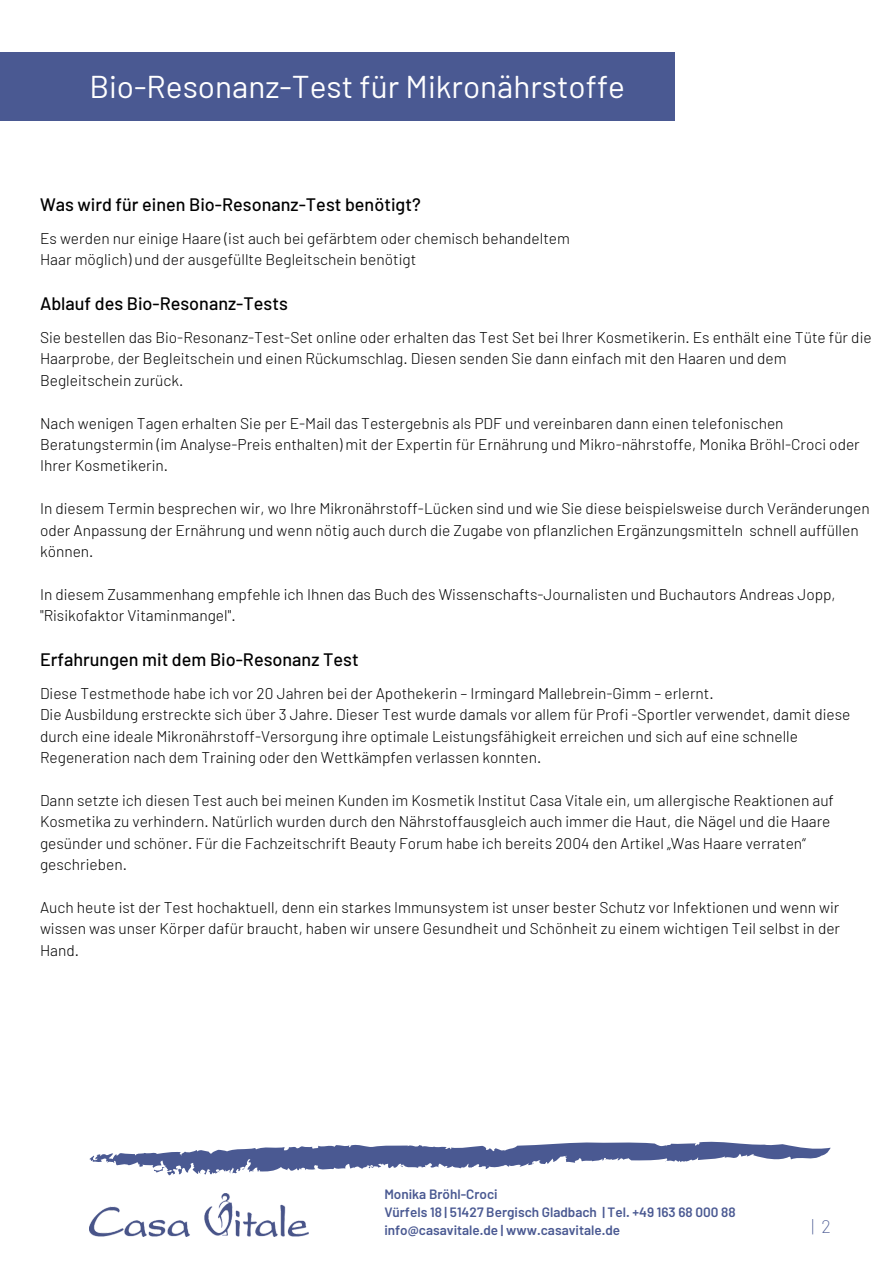
<style>
.page{position:relative;width:894px;height:1264px;background:#fff}
.page>*{position:absolute;margin:0;border:0;box-sizing:border-box;transform-origin:0 0}
.t1{font:31.5px "Barlow";color:#fff}
.t2{font:500 18px "Barlow";color:#000}
.t3{font:200 18px "Barlow";color:#4a5992}
.t4{font:300 15.45px/21.5px "Barlow";color:#000}
.t5{font:600 13.5px "Barlow";color:#4a5992}
</style>
<div class="page">
<svg style="left:89px;top:1141px;width:741px;height:34px"></svg>
<img style="left:89px;top:1193px;width:219px;height:43px">
<div style="left:0;top:52px;width:674px;height:69px;background:#4a5992"></div>
<p class="t1" style="left:89px;top:67px;width:537px">Bio-Resonanz-Test für Mikronährstoffe</p>
<p class="t2" style="left:40px;top:193px;width:382px">Was wird für einen Bio-Resonanz-Test benötigt?</p>
<p class="t4" style="left:40px;top:227px;width:531px">Es werden nur einige Haare (ist auch bei gefärbtem oder chemisch behandeltem</p>
<p class="t4" style="left:40px;top:248px;width:378px">Haar möglich) und der ausgefüllte Begleitschein benötigt</p>
<p class="t2" style="left:40px;top:292px;width:249px">Ablauf des Bio-Resonanz-Tests</p>
<p class="t4" style="left:40px;top:326px;width:832px">Sie bestellen das Bio-Resonanz-Test-Set online oder erhalten das Test Set bei Ihrer Kosmetikerin. Es enthält eine Tüte für die<br>Haarprobe, der Begleitschein und einen Rückumschlag. Diesen senden Sie dann einfach mit den Haaren und dem<br>Begleitschein zurück.</p>
<p class="t4" style="left:40px;top:411px;width:821px">Nach wenigen Tagen erhalten Sie per E-Mail das Testergebnis als PDF und vereinbaren dann einen telefonischen<br>Beratungstermin (im Analyse-Preis enthalten) mit der Expertin für Ernährung und Mikro-nährstoffe, Monika Bröhl-Croci oder<br>Ihrer Kosmetikerin.</p>
<p class="t4" style="left:40px;top:497px;width:831px">In diesem Termin besprechen wir, wo Ihre Mikronährstoff-Lücken sind und wie Sie diese beispielsweise durch Veränderungen oder Anpassung der Ernährung und wenn nötig auch durch die Zugabe von pflanzlichen Ergänzungsmitteln schnell auffüllen können.</p>
<p class="t4" style="left:40px;top:583px;width:797px">In diesem Zusammenhang empfehle ich Ihnen das Buch des Wissenschafts-Journalisten und Buchautors Andreas Jopp, "Risikofaktor Vitaminmangel".</p>
<p class="t2" style="left:40px;top:648px;width:320px">Erfahrungen mit dem Bio-Resonanz Test</p>
<p class="t4" style="left:40px;top:682px;width:675px">Diese Testmethode habe ich vor 20 Jahren bei der Apothekerin – Irmingard Mallebrein-Gimm – erlernt.</p>
<p class="t4" style="left:40px;top:703px;width:811px">Die Ausbildung erstreckte sich über 3 Jahre. Dieser Test wurde damals vor allem für Profi -Sportler verwendet, damit diese durch eine ideale Mikronährstoff-Versorgung ihre optimale Leistungsfähigkeit erreichen und sich auf eine schnelle<br>Regeneration nach dem Training oder den Wettkämpfen verlassen konnten.</p>
<p class="t4" style="left:40px;top:789px;width:795px">Dann setzte ich diesen Test auch bei meinen Kunden im Kosmetik Institut Casa Vitale ein, um allergische Reaktionen auf Kosmetika zu verhindern. Natürlich wurden durch den Nährstoffausgleich auch immer die Haut, die Nägel und die Haare gesünder und schöner. Für die Fachzeitschrift Beauty Forum habe ich bereits 2004 den Artikel „Was Haare verraten“ geschrieben.</p>
<p class="t4" style="left:40px;top:896px;width:801px;text-align:justify">Auch heute ist der Test hochaktuell, denn ein starkes Immunsystem ist unser bester Schutz vor Infektionen und wenn wir wissen was unser Körper dafür braucht, haben wir unsere Gesundheit und Schönheit zu einem wichtigen Teil selbst in der Hand.</p>
<p class="t5" style="left:384px;top:1185px;width:115px">Monika Bröhl-Croci</p>
<p class="t5" style="left:384px;top:1203px;width:353px">Vürfels 18 | 51427 Bergisch Gladbach | Tel. +49 163 68 000 88</p>
<p class="t5" style="left:384px;top:1221px;width:237px">info@casavitale.de | www.casavitale.de</p>
<p class="t3" style="left:811px;top:1214px;width:21px">| 2</p>
</div>
